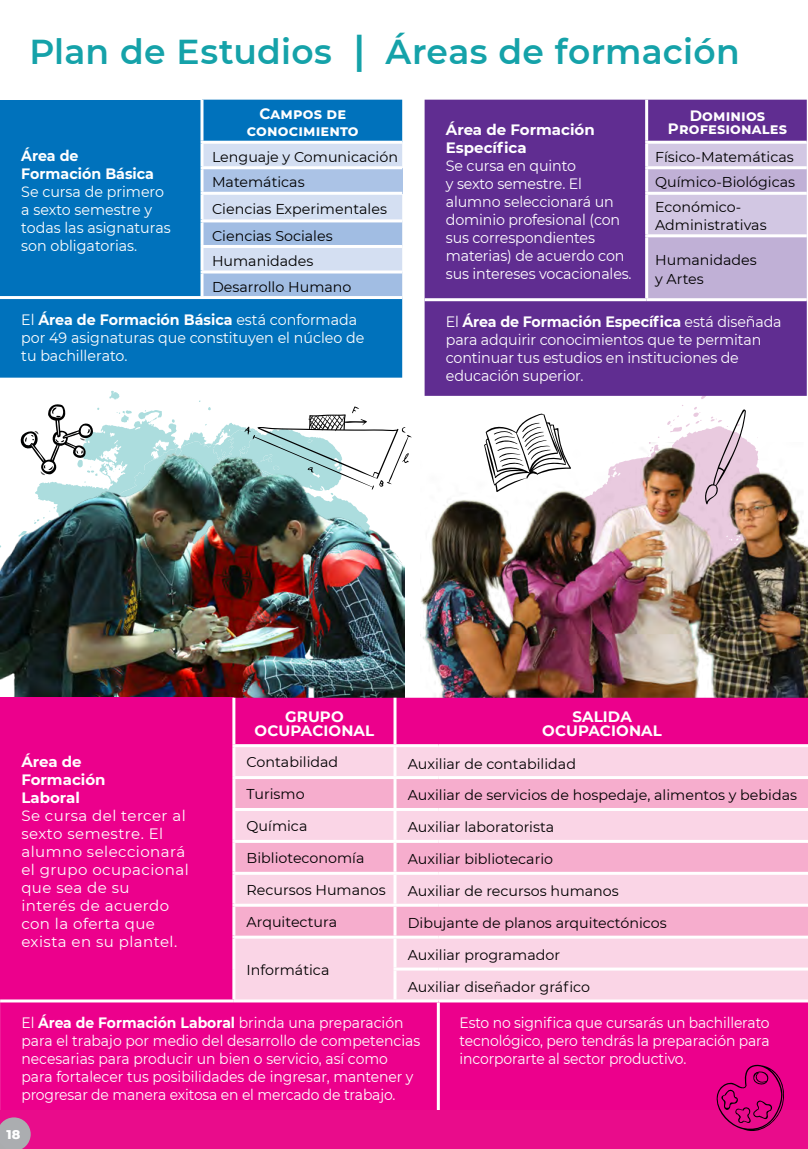
<style>
.page{position:relative;width:808px;height:1149px;background:#fff}
.page>*{position:absolute;margin:0;border:0;box-sizing:border-box;transform-origin:0 0}
.t1{font:600 34.5px "Montserrat";letter-spacing:.01em;color:#15a2a9}
.t2{font:15px/18px "Montserrat";letter-spacing:-.01em;color:#fff;scale:.95 1}
.t3{font:15px/18px "Montserrat";letter-spacing:-.01em;color:#fff;scale:.93 1}
.t4{font:15px/18px "Montserrat";letter-spacing:.03em;color:#fff}
.t5{font:700 15px/18px "Montserrat";color:#fff;text-align:center}
.t6{font:700 15px/18px "Montserrat";color:#fff;scale:.95 1}
.t7{font:14.25px/26px "Montserrat";color:#000}
.t8{font:800 12.9px "Montserrat";color:#fff}
.s1{font-size:39px}
.s2{font-weight:700}
</style>
<div class="page">
<svg style="left:99px;top:419px;width:140px;height:23px"></svg>
<svg style="left:106px;top:428px;width:133px;height:14px;fill:#acddde"></svg>
<svg style="left:109px;top:390px;width:10px;height:9px"></svg>
<svg style="left:117px;top:410px;width:15px;height:12px"></svg>
<svg style="left:218px;top:435px;width:14px;height:7px"></svg>
<svg style="left:138px;top:410px;width:25px;height:12px"></svg>
<img style="left:420px;top:472px;width:388px;height:225px">
<img style="left:1px;top:442px;width:403px;height:255px">
<div style="left:0;top:697px;width:234px;height:303px;background:#ec008c"></div>
<div style="left:235px;top:697px;width:573px;height:47px;background:#ec008c"></div>
<div style="left:235px;top:747px;width:573px;height:252px;background:#fad5e6"></div>
<svg style="left:235px;top:778px;width:573px;height:157px;fill:#f6adcd"></svg>
<div style="left:0;top:1002px;width:808px;height:114px;background:#ec008c"></div>
<hr style="left:232px;top:697px;width:3px;height:47px;background:#fff">
<hr style="left:393px;top:697px;width:3px;height:47px;background:#fff">
<hr style="left:232px;top:744px;width:163px;height:3px;background:#fff">
<hr style="left:232px;top:747px;width:3px;height:28px;background:#fff">
<hr style="left:393px;top:747px;width:3px;height:28px;background:#fff">
<hr style="left:232px;top:775px;width:163px;height:3px;background:#fff">
<hr style="left:232px;top:778px;width:3px;height:29px;background:#fff">
<hr style="left:395px;top:775px;width:43px;height:3px;background:#fff">
<hr style="left:393px;top:778px;width:3px;height:29px;background:#fff">
<hr style="left:438px;top:775px;width:370px;height:3px;background:#fff">
<hr style="left:232px;top:807px;width:163px;height:3px;background:#fff">
<hr style="left:232px;top:810px;width:3px;height:29px;background:#fff">
<hr style="left:395px;top:807px;width:43px;height:3px;background:#fff">
<hr style="left:393px;top:810px;width:3px;height:29px;background:#fff">
<hr style="left:438px;top:807px;width:370px;height:3px;background:#fff">
<hr style="left:232px;top:839px;width:163px;height:3px;background:#fff">
<hr style="left:232px;top:842px;width:3px;height:29px;background:#fff">
<hr style="left:395px;top:839px;width:43px;height:3px;background:#fff">
<hr style="left:393px;top:842px;width:3px;height:29px;background:#fff">
<hr style="left:438px;top:839px;width:370px;height:3px;background:#fff">
<hr style="left:232px;top:871px;width:163px;height:3px;background:#fff">
<hr style="left:232px;top:874px;width:3px;height:29px;background:#fff">
<hr style="left:395px;top:871px;width:43px;height:3px;background:#fff">
<hr style="left:393px;top:874px;width:3px;height:29px;background:#fff">
<hr style="left:438px;top:871px;width:370px;height:3px;background:#fff">
<hr style="left:232px;top:903px;width:163px;height:3px;background:#fff">
<hr style="left:232px;top:906px;width:3px;height:29px;background:#fff">
<hr style="left:395px;top:903px;width:43px;height:3px;background:#fff">
<hr style="left:393px;top:906px;width:3px;height:29px;background:#fff">
<hr style="left:438px;top:903px;width:370px;height:3px;background:#fff">
<hr style="left:232px;top:935px;width:163px;height:3px;background:#fff">
<hr style="left:232px;top:938px;width:3px;height:30px;background:#fff">
<hr style="left:232px;top:968px;width:3px;height:31px;background:#fff">
<hr style="left:395px;top:935px;width:43px;height:3px;background:#fff">
<hr style="left:393px;top:938px;width:3px;height:29px;background:#fff">
<hr style="left:438px;top:935px;width:370px;height:3px;background:#fff">
<hr style="left:393px;top:967px;width:45px;height:3px;background:#fff">
<hr style="left:393px;top:970px;width:3px;height:29px;background:#fff">
<hr style="left:438px;top:967px;width:370px;height:3px;background:#fff">
<hr style="left:0;top:999px;width:234px;height:3px;background:#fff">
<hr style="left:437px;top:1002px;width:3px;height:117px;background:#fff">
<div style="left:0;top:100px;width:402px;height:277px;background:#0072bc"></div>
<svg style="left:203px;top:144px;width:199px;height:152px"></svg>
<hr style="left:200px;top:100px;width:3px;height:41px;background:#fff">
<hr style="left:200px;top:141px;width:202px;height:3px;background:#fff">
<hr style="left:200px;top:144px;width:3px;height:22px;background:#fff">
<hr style="left:200px;top:166px;width:202px;height:3px;background:#fff">
<hr style="left:200px;top:169px;width:3px;height:23px;background:#fff">
<hr style="left:200px;top:192px;width:202px;height:3px;background:#fff">
<hr style="left:200px;top:195px;width:3px;height:24px;background:#fff">
<hr style="left:200px;top:219px;width:202px;height:3px;background:#fff">
<hr style="left:200px;top:222px;width:3px;height:23px;background:#fff">
<hr style="left:200px;top:273px;width:3px;height:23px;background:#fff">
<hr style="left:200px;top:245px;width:202px;height:3px;background:#fff">
<hr style="left:200px;top:248px;width:3px;height:22px;background:#fff">
<hr style="left:200px;top:270px;width:202px;height:3px;background:#fff">
<hr style="left:0;top:296px;width:202px;height:3px;background:#fff">
<hr style="left:202px;top:296px;width:200px;height:3px;background:#fff">
<div style="left:425px;top:100px;width:382px;height:296px;background:#602d91"></div>
<svg style="left:648px;top:144px;width:159px;height:154px"></svg>
<hr style="left:425px;top:298px;width:222px;height:3px;background:#fff">
<hr style="left:647px;top:298px;width:160px;height:3px;background:#fff">
<hr style="left:645px;top:100px;width:3px;height:41px;background:#fff">
<hr style="left:645px;top:141px;width:162px;height:3px;background:#fff">
<hr style="left:645px;top:144px;width:3px;height:22px;background:#fff">
<hr style="left:645px;top:166px;width:162px;height:3px;background:#fff">
<hr style="left:645px;top:169px;width:3px;height:23px;background:#fff">
<hr style="left:645px;top:192px;width:162px;height:3px;background:#fff">
<hr style="left:645px;top:195px;width:3px;height:39px;background:#fff">
<hr style="left:645px;top:234px;width:162px;height:3px;background:#fff">
<hr style="left:645px;top:237px;width:3px;height:61px;background:#fff">
<div style="left:1px;top:1109px;width:807px;height:38px;background:#e90c8b"></div>
<svg style="left:0;top:1116px;width:31px;height:32px"></svg>
<svg style="left:239px;top:406px;width:173px;height:111px"></svg>
<svg style="left:18px;top:404px;width:81px;height:71px"></svg>
<img style="left:484px;top:394px;width:282px;height:231px">
<svg style="left:713px;top:1063px;width:95px;height:85px"></svg>
<h1 class="t1" style="left:29px;top:27px;width:712px">Plan de Estudios <span class="s1">|</span> Áreas de formación</h1>
<p class="t5" style="left:247px;top:105px;width:113px;line-height:16.5px">Campos de conocimiento</p>
<p class="t7" style="left:212px;top:143px;width:187px">Lenguaje y Comunicación<br>Matemáticas<br>Ciencias Experimentales<br>Ciencias Sociales<br>Humanidades<br>Desarrollo Humano</p>
<p class="t2" style="left:21px;top:310px;width:363px">El <span class="s2">Área de Formación Básica</span> está conformada por 49 asignaturas que constituyen el núcleo de tu bachillerato.</p>
<p class="t6" style="left:21px;top:146px;width:141px">Área de<br>Formación Básica</p>
<p class="t2" style="left:21px;top:182px;width:159px">Se cursa de primero a sexto semestre y todas las asignaturas son obligatorias.</p>
<p class="t5" style="left:668px;top:108px;width:121px;line-height:13.5px">Dominios<br>Profesionales</p>
<p class="t7" style="left:655px;top:144px;width:142px;line-height:25.2px;text-align:justify">Físico-Matemáticas Químico-Biológicas Económico-</p>
<p class="t7" style="left:655px;top:212px;width:113px">Administrativas</p>
<p class="t7" style="left:655px;top:249px;width:103px;line-height:19.5px">Humanidades y Artes</p>
<p class="t2" style="left:446px;top:312px;width:355px">El <span class="s2">Área de Formación Específica</span> está diseñada para adquirir conocimientos que te permitan continuar tus estudios en instituciones de educación superior.</p>
<p class="t5" style="left:446px;top:120px;width:150px;text-align:left">Área de Formación<br>Específica</p>
<p class="t2" style="left:446px;top:156px;width:197px">Se cursa en quinto<br>y sexto semestre. El alumno seleccionará un dominio profesional (con sus correspondientes materias) de acuerdo con sus intereses vocacionales.</p>
<p class="t5" style="left:255px;top:709px;width:121px;line-height:13.5px">GRUPO<br>OCUPACIONAL</p>
<p class="t5" style="left:542px;top:709px;width:121px;line-height:13.5px">SALIDA<br>OCUPACIONAL</p>
<p class="t7" style="left:247px;top:748px;width:93px">Contabilidad</p>
<p class="t7" style="left:408px;top:749px;width:170px">Auxiliar de contabilidad</p>
<p class="t7" style="left:247px;top:780px;width:60px">Turismo</p>
<p class="t7" style="left:408px;top:781px;width:391px">Auxiliar de servicios de hospedaje, alimentos y bebidas</p>
<p class="t7" style="left:247px;top:812px;width:62px">Química</p>
<p class="t7" style="left:408px;top:813px;width:148px">Auxiliar laboratorista</p>
<p class="t7" style="left:247px;top:844px;width:119px">Biblioteconomía</p>
<p class="t7" style="left:408px;top:845px;width:147px">Auxiliar bibliotecario</p>
<p class="t7" style="left:247px;top:876px;width:141px">Recursos Humanos</p>
<p class="t7" style="left:408px;top:877px;width:212px">Auxiliar de recursos humanos</p>
<p class="t7" style="left:247px;top:908px;width:92px">Arquitectura</p>
<p class="t7" style="left:408px;top:909px;width:260px">Dibujante de planos arquitectónicos</p>
<p class="t7" style="left:247px;top:956px;width:84px">Informática</p>
<p class="t5" style="left:21px;top:751px;width:86px;text-align:left">Área de<br>Formación<br>Laboral</p>
<p class="t4" style="left:21px;top:805px;width:169px">Se cursa del tercer al sexto semestre. El alumno seleccionará el grupo ocupacional que sea de su<br>interés de acuerdo con la oferta que exista en su plantel.</p>
<p class="t7" style="left:408px;top:941px;width:154px">Auxiliar programador</p>
<p class="t7" style="left:408px;top:973px;width:184px">Auxiliar diseñador gráfico</p>
<p class="t3" style="left:21px;top:1013px;width:430px">El <span class="s2">Área de Formación Laboral</span> brinda una preparación para el trabajo por medio del desarrollo de competencias necesarias para producir un bien o servicio, así como para fortalecer tus posibilidades de ingresar, mantener y progresar de manera exitosa en el mercado de trabajo.</p>
<p class="t3" style="left:460px;top:1013px;width:335px;text-align:justify">Esto no significa que cursarás un bachillerato tecnológico, pero tendrás la preparación para incorporarte al sector productivo.</p>
<p class="t8" style="left:7px;top:1124px;width:15px">18</p>
</div>
